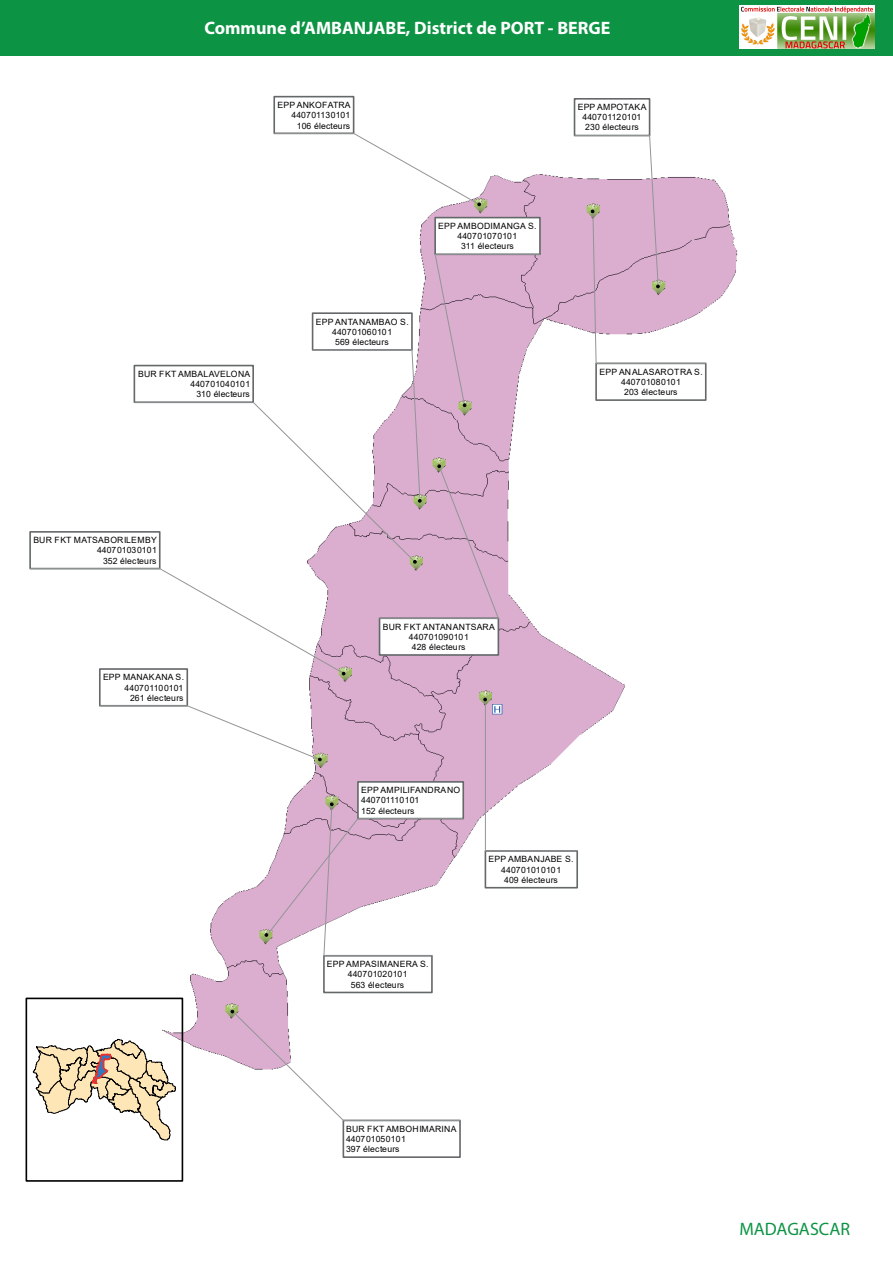
<style>
.page{position:relative;width:893px;height:1263px;background:#fff}
.page>*{position:absolute;margin:0;border:0;box-sizing:border-box;transform-origin:0 0}
.t1{font:700 18px "Myriad Pro";color:#fff}
.t2{font:18px "Myriad Pro";color:#0d9344}
.t3{font:8.7px/10.2px "Arial";letter-spacing:.015em;color:#000001;text-align:center}
</style>
<div class="page">
<div style="left:0;top:0;width:893px;height:56px;background:#0d9344"></div>
<img style="left:740px;top:6px;width:134px;height:43px">
<img style="left:25px;top:95px;width:713px;height:1087px">
<div style="left:485px;top:850px;width:93px;height:38px;background:#fff;border:2px solid #646869"></div>
<svg style="left:484px;top:698px;width:94px;height:153px"></svg>
<div style="left:574px;top:98px;width:76px;height:38px;background:#fff;border:2px solid #646869"></div>
<div style="left:595px;top:363px;width:112px;height:38px;background:#fff;border:2px solid #646869"></div>
<svg style="left:574px;top:135px;width:132px;height:229px"></svg>
<div style="left:273px;top:96px;width:81px;height:38px;background:#fff;border:2px solid #646869"></div>
<svg style="left:274px;top:133px;width:207px;height:73px"></svg>
<div style="left:434px;top:217px;width:107px;height:38px;background:#fff;border:2px solid #646869"></div>
<svg style="left:30px;top:254px;width:510px;height:421px"></svg>
<div style="left:99px;top:668px;width:89px;height:38px;background:#fff;border:2px solid #646869"></div>
<svg style="left:99px;top:705px;width:223px;height:56px"></svg>
<div style="left:323px;top:955px;width:110px;height:38px;background:#fff;border:2px solid #646869"></div>
<div style="left:357px;top:781px;width:107px;height:38px;background:#fff;border:2px solid #646869"></div>
<svg style="left:265px;top:802px;width:199px;height:154px"></svg>
<div style="left:343px;top:1119px;width:118px;height:39px;background:#fff;border:2px solid #646869"></div>
<svg style="left:231px;top:1010px;width:230px;height:111px"></svg>
<svg style="left:33px;top:1039px;width:143px;height:101px"></svg>
<div style="left:26px;top:997px;width:157px;height:185px;border:2px solid #000001"></div>
<h1 class="t1" style="left:204px;top:16px;width:407px">Commune d’AMBANJABE, District de PORT - BERGE</h1>
<p class="t3" style="left:277px;top:100px;width:75px;text-align:right">EPP ANKOFATRA<br>440701130101<br>106 électeurs</p>
<p class="t3" style="left:138px;top:369px;width:114px;text-align:right">BUR FKT AMBALAVELONA<br>440701040101<br>310 électeurs</p>
<p class="t3" style="left:316px;top:316px;width:95px">EPP ANTANAMBAO S.<br>440701060101<br>569 électeurs</p>
<p class="t3" style="left:438px;top:221px;width:100px">EPP AMBODIMANGA S.<br>440701070101<br>311 électeurs</p>
<p class="t3" style="left:578px;top:101px;width:70px">EPP AMPOTAKA<br>440701120101<br>230 électeurs</p>
<p class="t3" style="left:600px;top:366px;width:105px">EPP ANALASAROTRA S.<br>440701080101<br>203 électeurs</p>
<p class="t3" style="left:33px;top:535px;width:125px;text-align:right">BUR FKT MATSABORILEMBY<br>440701030101<br>352 électeurs</p>
<p class="t3" style="left:103px;top:672px;width:83px;text-align:right">EPP MANAKANA S.<br>440701100101<br>261 électeurs</p>
<p class="t3" style="left:383px;top:621px;width:114px">BUR FKT ANTANANTSARA<br>440701090101<br>428 électeurs</p>
<p class="t3" style="left:361px;top:785px;width:101px;text-align:left">EPP AMPILIFANDRANO<br>440701110101<br>152 électeurs</p>
<p class="t3" style="left:489px;top:854px;width:86px">EPP AMBANJABE S.<br>440701010101<br>409 électeurs</p>
<p class="t3" style="left:327px;top:959px;width:103px">EPP AMPASIMANERA S.<br>440701020101<br>563 électeurs</p>
<p class="t3" style="left:346px;top:1123px;width:112px;text-align:left">BUR FKT AMBOHIMARINA<br>440701050101<br>397 électeurs</p>
<h1 class="t2" style="left:739px;top:1218px;width:112px">MADAGASCAR</h1>
</div>
